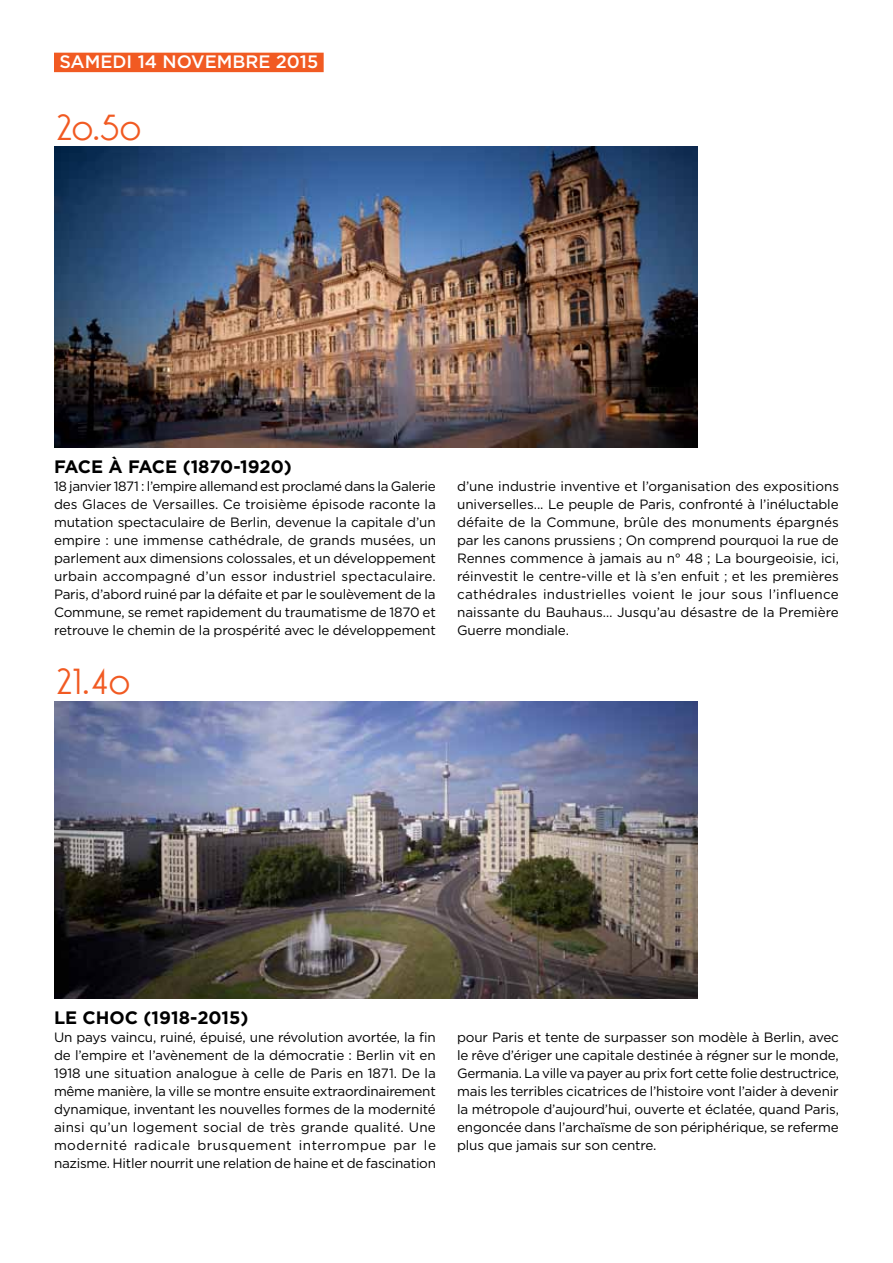
<style>
.page{position:relative;width:893px;height:1263px;background:#fff}
.page>*{position:absolute;margin:0;border:0;box-sizing:border-box;transform-origin:0 0}
.t1{font:34.5px "Oksana MOD";letter-spacing:-.02em;color:#f15a22}
.t2{font:700 18px "Gotham";color:#000}
.t3{font:500 18px "Gotham";color:#fff}
.t4{font:13.5px/18px "Gotham";letter-spacing:-.01em;color:#000;text-align:justify}
</style>
<div class="page">
<div style="left:54px;top:53px;width:270px;height:19px;background:#f15a22"></div>
<img style="left:54px;top:147px;width:644px;height:301px">
<img style="left:54px;top:701px;width:644px;height:298px">
<h2 class="t3" style="left:59px;top:50px;width:260px">SAMEDI 14 NOVEMBRE 2015</h2>
<h1 class="t1" style="left:54px;top:100px;width:89px">20.50</h1>
<h2 class="t2" style="left:54px;top:455px;width:24px">FACE</h2>
<h2 class="t2" style="left:109px;top:455px;width:44px">à FACE</h2>
<h2 class="t2" style="left:183px;top:455px;width:111px">(1870-1920)</h2>
<p class="t4" style="left:54px;top:477px;width:384px">18 janvier 1871 : l’empire allemand est proclamé dans la Galerie des Glaces de Versailles. Ce troisième épisode raconte la mutation spectaculaire de Berlin, devenue la capitale d’un empire : une immense cathédrale, de grands musées, un parlement aux dimensions colossales, et un développement urbain accompagné d’un essor industriel spectaculaire.<br>Paris, d’abord ruiné par la défaite et par le soulèvement de la Commune, se remet rapidement du traumatisme de 1870 et retrouve le chemin de la prospérité avec le développement</p>
<p class="t4" style="left:457px;top:477px;width:383px">d’une industrie inventive et l’organisation des expositions universelles... Le peuple de Paris, confronté à l’inéluctable défaite de la Commune, brûle des monuments épargnés par les canons prussiens ; On comprend pourquoi la rue de Rennes commence à jamais au n° 48 ; La bourgeoisie, ici, réinvestit le centre-ville et là s’en enfuit ; et les premières cathédrales industrielles voient le jour sous l’influence naissante du Bauhaus… Jusqu’au désastre de la Première Guerre mondiale.</p>
<h1 class="t1" style="left:54px;top:654px;width:77px">21.40</h1>
<h2 class="t2" style="left:54px;top:1005px;width:196px">LE CHOC (1918-2015)</h2>
<p class="t4" style="left:54px;top:1027px;width:384px">U n pays vaincu, ruiné, épuisé, une révolution avortée, la fin de l’empire et l’avènement de la démocratie : Berlin vit en 1918 une situation analogue à celle de Paris en 1871. De la même manière, la ville se montre ensuite extraordinairement dynamique, inventant les nouvelles formes de la modernité ainsi qu’un logement social de très grande qualité. U ne modernité radicale brusquement interrompue par le nazisme. Hitler nourrit une relation de haine et de fascination</p>
<p class="t4" style="left:457px;top:1027px;width:384px">pour Paris et tente de surpasser son modèle à Berlin, avec le rêve d’ériger une capitale destinée à régner sur le monde, Germania. La ville va payer au prix fort cette folie destructrice, mais les terribles cicatrices de l’histoire vont l’aider à devenir la métropole d’aujourd’hui, ouverte et éclatée, quand Paris, engoncée dans l’archaïsme de son périphérique, se referme plus que jamais sur son centre.</p>
</div>
